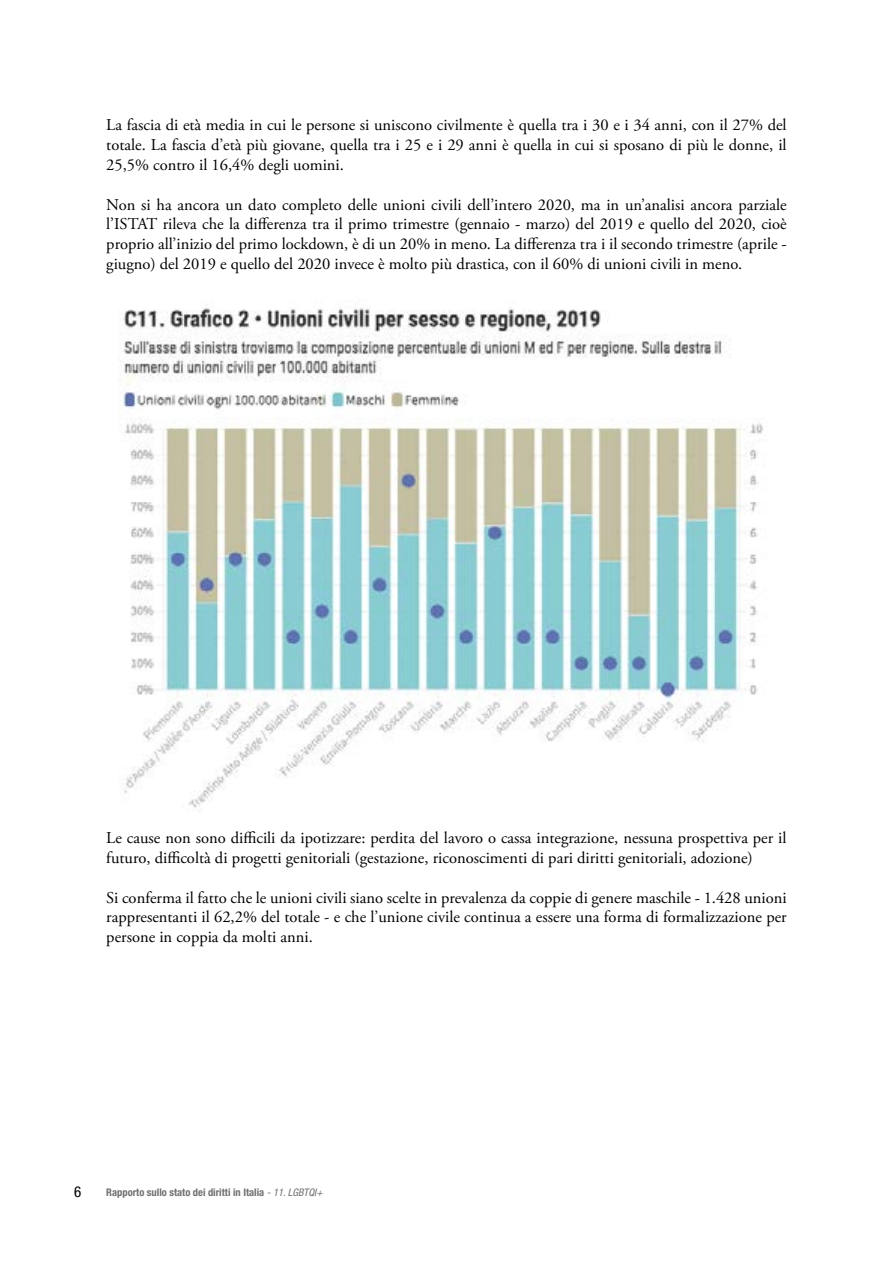
<style>
.page{position:relative;width:893px;height:1263px;background:#fff}
.page>*{position:absolute;margin:0;border:0;box-sizing:border-box;transform-origin:0 0}
.t1{font:16.5px/19.8px "Adobe Garamond Pro";color:#000;text-align:justify}
.t2{font:condensed 15px "Helvetica Neue LT Std";color:#000}
.t3{font:700 condensed 10.5px "Helvetica Neue LT Std";color:#706f6f}
.s1{font-weight:400;font-style:italic}
</style>
<div class="page">
<img style="left:120px;top:308px;width:643px;height:500px">
<p class="t1" style="left:106px;top:116px;width:682px">La fascia di età media in cui le persone si uniscono civilmente è quella tra i 30 e i 34 anni, con il 27% del totale. La fascia d’età più giovane, quella tra i 25 e i 29 anni è quella in cui si sposano di più le donne, il 25,5% contro il 16,4% degli uomini.</p>
<p class="t1" style="left:106px;top:195px;width:682px">Non si ha ancora un dato completo delle unioni civili dell’intero 2020, ma in un’analisi ancora parziale l’ISTAT rileva che la differenza tra il primo trimestre (gennaio - marzo) del 2019 e quello del 2020, cioè proprio all’inizio del primo lockdown, è di un 20% in meno. La differenza tra i il secondo trimestre (aprile - giugno) del 2019 e quello del 2020 invece è molto più drastica, con il 60% di unioni civili in meno.</p>
<p class="t1" style="left:106px;top:829px;width:682px">Le cause non sono difficili da ipotizzare: perdita del lavoro o cassa integrazione, nessuna prospettiva per il futuro, difficoltà di progetti genitoriali (gestazione, riconoscimenti di pari diritti genitoriali, adozione)</p>
<p class="t1" style="left:106px;top:888px;width:682px">Si conferma il fatto che le unioni civili siano scelte in prevalenza da coppie di genere maschile - 1.428 unioni rappresentanti il 62,2% del totale - e che l’unione civile continua a essere una forma di formalizzazione per persone in coppia da molti anni.</p>
<p class="t2" style="left:74px;top:1183px;width:9px">6</p>
<p class="t3" style="left:106px;top:1185px;width:218px">Rapporto sullo stato dei diritti in Italia <span class="s1">- 11. LGBTQI+</span></p>
</div>
